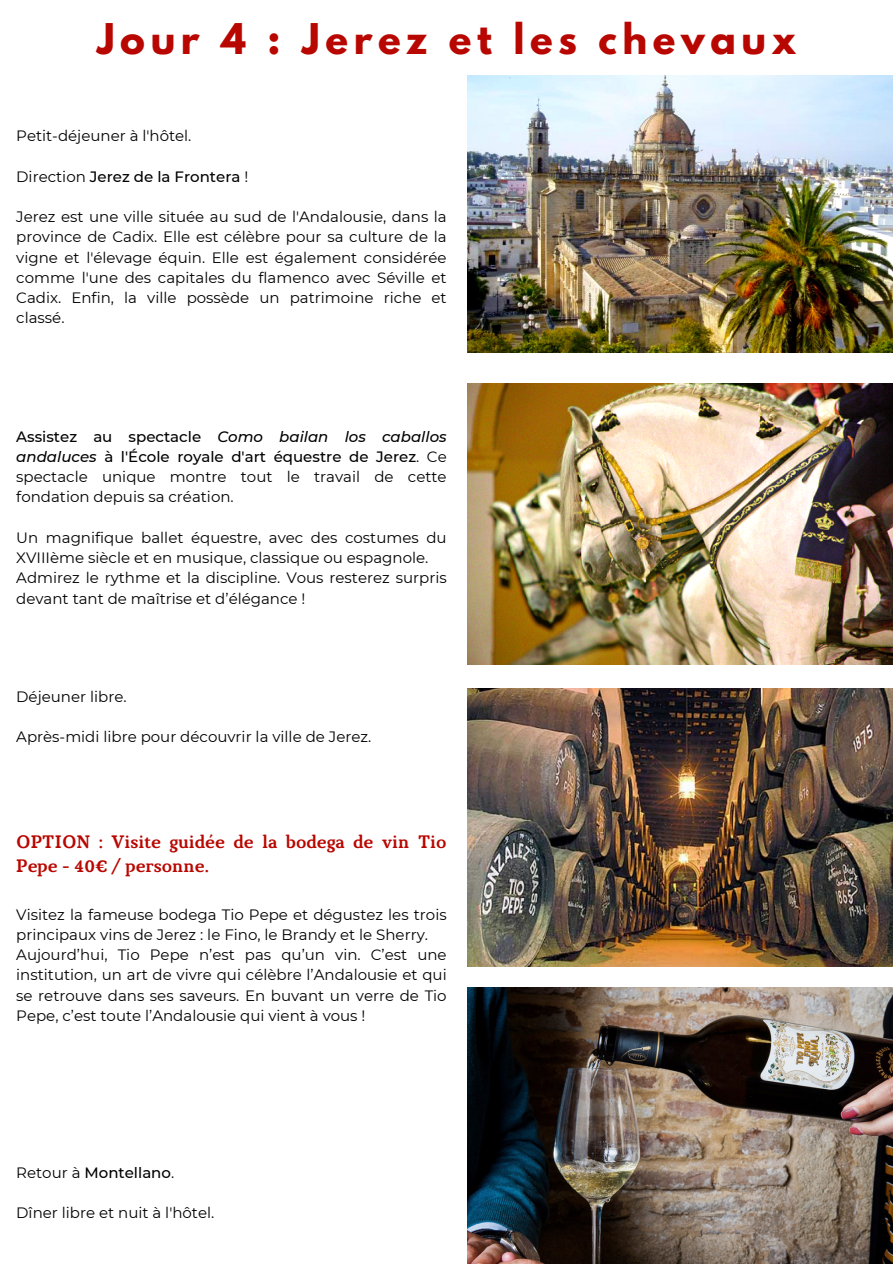
<style>
.page{position:relative;width:893px;height:1264px;background:#fff}
.page>*{position:absolute;margin:0;border:0;box-sizing:border-box;transform-origin:0 0}
.t1{font:700 37.5px "League Spartan";letter-spacing:.15em;color:#b80700}
.t2{font:700 18px/24.8px "Marta";color:#b80700}
.t3{font:15px/20.2px "Montserrat";color:#000;text-align:justify}
.t4{font:500 15px "Montserrat";color:#000}
.s1{font-weight:400}
.s2{font-weight:500}
.s3{font-weight:500;font-style:italic}
</style>
<div class="page">
<img style="left:468px;top:75px;width:424px;height:277px">
<img style="left:468px;top:384px;width:424px;height:280px">
<img style="left:468px;top:688px;width:424px;height:278px">
<img style="left:468px;top:987px;width:424px;height:275px">
<h1 class="t1" style="left:97px;top:20px;width:700px">Jour 4 : Jerez et les chevaux</h1>
<p class="t3" style="left:16px;top:126px;width:177px">Petit-déjeuner à l'hôtel.</p>
<p class="t4" style="left:16px;top:167px;width:234px"><span class="s1">Direction</span> Jerez de la Frontera <span class="s1">!</span></p>
<p class="t3" style="left:16px;top:207px;width:432px">Jerez est une ville située au sud de l'Andalousie, dans la province de Cadix. Elle est célèbre pour sa culture de la vigne et l'élevage équin. Elle est également considérée comme l'une des capitales du flamenco avec Séville et Cadix. Enfin, la ville possède un patrimoine riche et classé.</p>
<p class="t3" style="left:16px;top:426px;width:432px"><span class="s2">Assistez au spectacle</span> <span class="s3">Como bailan los caballos andaluces</span> <span class="s2">à l'École royale d'art équestre de Jerez</span>. Ce spectacle unique montre tout le travail de cette fondation depuis sa création.</p>
<p class="t3" style="left:16px;top:527px;width:432px">Un magnifique ballet équestre, avec des costumes du<br>XVIIIème siècle et en musique, classique ou espagnole.</p>
<p class="t3" style="left:16px;top:568px;width:432px">Admirez le rythme et la discipline. Vous resterez surpris devant tant de maîtrise et d’élégance !</p>
<p class="t3" style="left:16px;top:686px;width:112px">Déjeuner libre.</p>
<p class="t3" style="left:16px;top:726px;width:356px">Après-midi libre pour découvrir la ville de Jerez.</p>
<p class="t2" style="left:16px;top:830px;width:432px">OPTION : Visite guidée de la bodega de vin Tio<br>Pepe - 40€ / personne.</p>
<p class="t3" style="left:16px;top:904px;width:432px">Visitez la fameuse bodega Tio Pepe et dégustez les trois principaux vins de Jerez : le Fino, le Brandy et le Sherry.</p>
<h2 class="t3" style="left:16px;top:944px;width:432px">Aujourd’hui, Tio Pepe n’est pas qu’un vin. C’est une institution, un art de vivre qui célèbre l’Andalousie et qui se retrouve dans ses saveurs. En buvant un verre de Tio Pepe, c’est toute l’Andalousie qui vient à vous !</h2>
<p class="t4" style="left:16px;top:1163px;width:159px"><span class="s1">Retour à</span> Montellano<span class="s1">.</span></p>
<p class="t3" style="left:16px;top:1202px;width:199px">Dîner libre et nuit à l'hôtel.</p>
</div>
